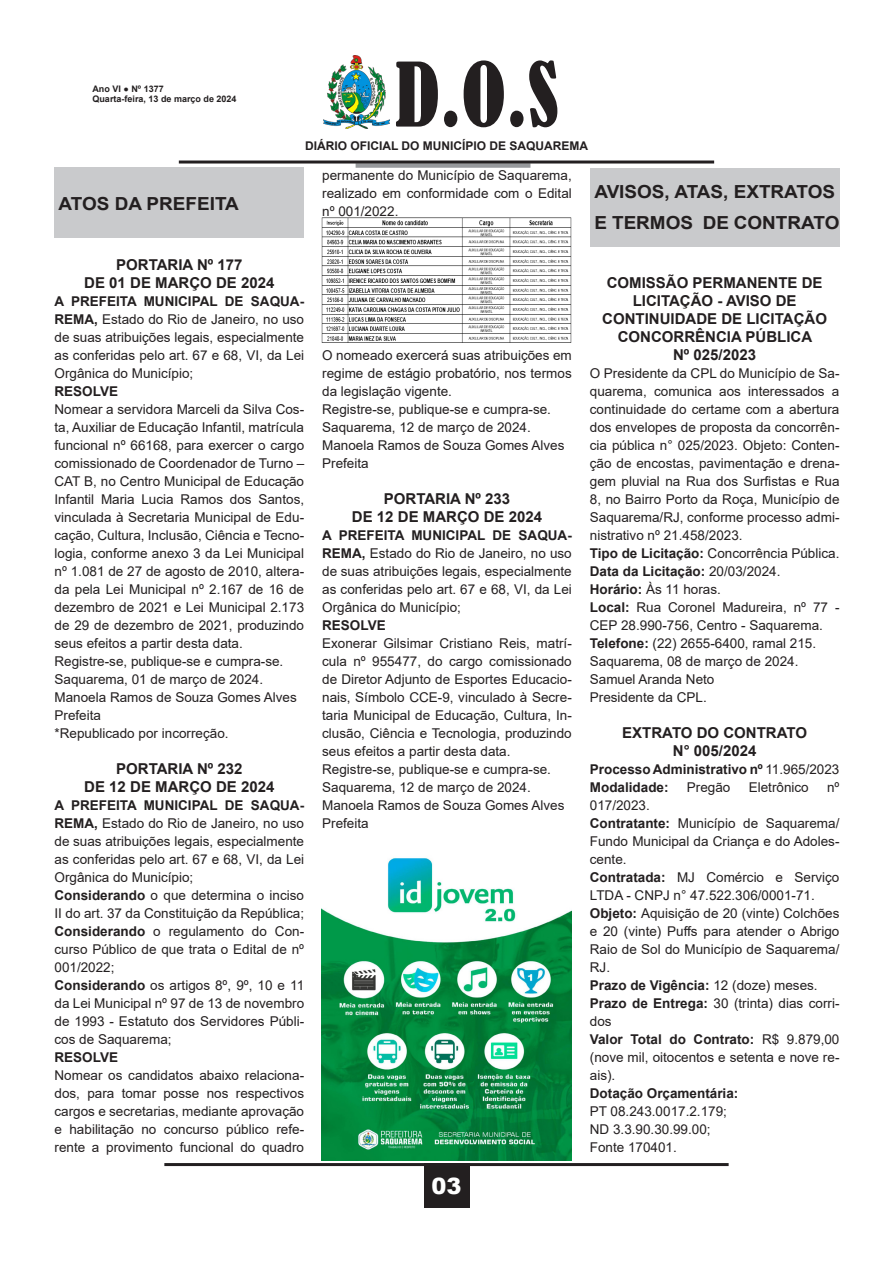
<style>
.page{position:relative;width:893px;height:1263px;background:#fff}
.page>*{position:absolute;margin:0;border:0;box-sizing:border-box;transform-origin:0 0}
.t1{font:condensed 82.5px "Bernard";color:#231f20}
.t2{font:900 22.5px "Arial";color:#fff}
.t3{font:700 18px "Arial";color:#231f20;scale:1.05 1}
.t4{font:700 15px/18px "Arial";color:#231f20;text-align:center}
.t5{font:13.5px/18px "Arial";color:#231f20;text-align:justify}
.t6{font:700 13.5px "Arial";color:#231f20}
.t7{font:700 12px "Arial";color:#231f20}
.t8{font:700 9px/10.8px "Arial";color:#231f20}
.s1{font-weight:700}
.s2{font-weight:400}
</style>
<div class="page">
<hr style="left:164px;top:1163px;width:565px;height:3px;background:#231f20">
<div style="left:424px;top:1163px;width:45px;height:45px;background:#231f20"></div>
<img style="left:324px;top:55px;width:65px;height:73px">
<div style="left:356px;top:163px;width:174px;height:5px;background:#97999c"></div>
<hr style="left:179px;top:161px;width:535px;height:3px;background:#231f20">
<div style="left:54px;top:168px;width:250px;height:70px;background:#c9cacc"></div>
<div style="left:590px;top:168px;width:249px;height:78px;background:#c9cacc"></div>
<img style="left:322px;top:218px;width:249px;height:125px">
<img style="left:322px;top:858px;width:249px;height:302px">
<p class="t8" style="left:92px;top:83px;width:146px">Ano VI ● Nº 1377<br>Quarta-feira, 13 de março de 2024</p>
<p class="t3" style="left:59px;top:190px;width:173px">ATOS DA PREFEITA</p>
<h1 class="t1" style="left:395px;top:47px;width:165px">D.O.S</h1>
<p class="t7" style="left:305px;top:137px;width:285px">DIÁRIO OFICIAL DO MUNICÍPIO DE SAQUAREMA</p>
<p class="t5" style="left:322px;top:166px;width:251px">permanente do Município de Saquarema, realizado em conformidade com o Edital nº 001/2022.</p>
<p class="t3" style="left:594px;top:179px;width:231px">AVISOS, ATAS, EXTRATOS</p>
<p class="t3" style="left:595px;top:210px;width:235px">E TERMOS DE CONTRATO</p>
<p class="t4" style="left:116px;top:256px;width:128px">PORTARIA Nº 177</p>
<p class="t4" style="left:84px;top:274px;width:192px">DE 01 DE MARÇO DE 2024</p>
<p class="t5" style="left:55px;top:292px;width:251px"><span class="s1">A PREFEITA MUNICIPAL DE SAQUA-REMA,</span> Estado do Rio de Janeiro, no uso de suas atribuições legais, especialmente as conferidas pelo art. 67 e 68, VI, da Lei Orgânica do Município;</p>
<p class="t6" style="left:55px;top:382px;width:65px">RESOLVE</p>
<p class="t5" style="left:55px;top:400px;width:251px">Nomear a servidora Marceli da Silva Cos&shy;ta, Auxiliar de Educação Infantil, matrícula funcional nº 66168, para exercer o cargo comissionado de Coordenador de Turno – CAT B, no Centro Municipal de Educação Infantil Maria Lucia Ramos dos Santos, vinculada à Secretaria Municipal de Edu&shy;cação, Cultura, Inclusão, Ciência e Tecno&shy;logia, conforme anexo 3 da Lei Municipal nº 1.081 de 27 de agosto de 2010, altera&shy;da pela Lei Municipal nº 2.167 de 16 de dezembro de 2021 e Lei Municipal 2.173 de 29 de dezembro de 2021, produzindo seus efeitos a partir desta data.</p>
<p class="t5" style="left:55px;top:652px;width:230px">Registre-se, publique-se e cumpra-se.</p>
<p class="t5" style="left:55px;top:670px;width:210px">Saquarema, 01 de março de 2024.</p>
<p class="t5" style="left:55px;top:688px;width:244px">Manoela Ramos de Souza Gomes Alves</p>
<p class="t5" style="left:55px;top:706px;width:48px">Prefeita</p>
<p class="t5" style="left:55px;top:724px;width:176px">*Republicado por incorreção.</p>
<p class="t4" style="left:116px;top:760px;width:128px">PORTARIA Nº 232</p>
<p class="t4" style="left:84px;top:778px;width:192px">DE 12 DE MARÇO DE 2024</p>
<p class="t5" style="left:55px;top:796px;width:251px"><span class="s1">A PREFEITA MUNICIPAL DE SAQUA-REMA,</span> Estado do Rio de Janeiro, no uso de suas atribuições legais, especialmente as conferidas pelo art. 67 e 68, VI, da Lei Orgânica do Município;</p>
<p class="t5" style="left:55px;top:886px;width:251px"><span class="s1">Considerando</span> o que determina o inciso<br>II do art. 37 da Constituição da República;</p>
<p class="t5" style="left:55px;top:922px;width:251px"><span class="s1">Considerando</span> o regulamento do Con&shy;curso Público de que trata o Edital de nº 001/2022;</p>
<p class="t5" style="left:55px;top:976px;width:251px"><span class="s1">Considerando</span> os artigos 8º, 9º, 10 e 11 da Lei Municipal nº 97 de 13 de novembro de 1993 - Estatuto dos Servidores Públi&shy;cos de Saquarema;</p>
<p class="t6" style="left:55px;top:1048px;width:65px">RESOLVE</p>
<p class="t5" style="left:55px;top:1066px;width:251px">Nomear os candidatos abaixo relaciona&shy;dos, para tomar posse nos respectivos cargos e secretarias, mediante aprovação e habilitação no concurso público refe&shy;rente a provimento funcional do quadro</p>
<p class="t5" style="left:322px;top:346px;width:251px">O nomeado exercerá suas atribuições em regime de estágio probatório, nos termos da legislação vigente.</p>
<p class="t5" style="left:322px;top:400px;width:230px">Registre-se, publique-se e cumpra-se.</p>
<p class="t5" style="left:322px;top:418px;width:210px">Saquarema, 12 de março de 2024.</p>
<p class="t5" style="left:322px;top:436px;width:244px">Manoela Ramos de Souza Gomes Alves</p>
<p class="t5" style="left:322px;top:454px;width:48px">Prefeita</p>
<p class="t4" style="left:384px;top:490px;width:128px">PORTARIA Nº 233</p>
<p class="t4" style="left:352px;top:508px;width:192px">DE 12 DE MARÇO DE 2024</p>
<p class="t5" style="left:322px;top:526px;width:251px"><span class="s1">A PREFEITA MUNICIPAL DE SAQUA-REMA,</span> Estado do Rio de Janeiro, no uso de suas atribuições legais, especialmente as conferidas pelo art. 67 e 68, VI, da Lei Orgânica do Município;</p>
<p class="t6" style="left:322px;top:616px;width:65px">RESOLVE</p>
<p class="t5" style="left:322px;top:634px;width:251px">Exonerar Gilsimar Cristiano Reis, matrí&shy;cula nº 955477, do cargo comissionado de Diretor Adjunto de Esportes Educacio&shy;nais, Símbolo CCE-9, vinculado à Secre&shy;taria Municipal de Educação, Cultura, In&shy;clusão, Ciência e Tecnologia, produzindo seus efeitos a partir desta data.</p>
<p class="t5" style="left:322px;top:760px;width:230px">Registre-se, publique-se e cumpra-se.</p>
<p class="t5" style="left:322px;top:778px;width:210px">Saquarema, 12 de março de 2024.</p>
<p class="t5" style="left:322px;top:796px;width:244px">Manoela Ramos de Souza Gomes Alves</p>
<p class="t5" style="left:322px;top:814px;width:48px">Prefeita</p>
<h2 class="t2" style="left:431px;top:1170px;width:32px">03</h2>
<p class="t4" style="left:607px;top:274px;width:217px">COMISSÃO PERMANENTE DE<br>LICITAÇÃO - AVISO DE</p>
<p class="t4" style="left:602px;top:310px;width:226px">CONTINUIDADE DE LICITAÇÃO<br>CONCORRÊNCIA PÚBLICA</p>
<p class="t4" style="left:673px;top:346px;width:85px">Nº 025/2023</p>
<p class="t5" style="left:590px;top:364px;width:251px">O Presidente da CPL do Município de Sa&shy;quarema, comunica aos interessados a continuidade do certame com a abertura dos envelopes de proposta da concorrên&shy;cia pública n° 025/2023. Objeto: Conten&shy;ção de encostas, pavimentação e drena&shy;gem pluvial na Rua dos Surfistas e Rua 8, no Bairro Porto da Roça, Município de Saquarema/RJ, conforme processo admi&shy;nistrativo nº 21.458/2023.</p>
<p class="t5" style="left:590px;top:544px;width:251px"><span class="s1">Tipo de Licitação:</span> Concorrência Pública.</p>
<p class="t6" style="left:590px;top:562px;width:192px">Data da Licitação: <span class="s2">20/03/2024.</span></p>
<p class="t5" style="left:590px;top:580px;width:133px"><span class="s1">Horário:</span> Às 11 horas.</p>
<p class="t5" style="left:590px;top:598px;width:251px"><span class="s1">Local:</span> Rua Coronel Madureira, nº 77 -<br>CEP 28.990-756, Centro - Saquarema.</p>
<p class="t5" style="left:590px;top:634px;width:228px"><span class="s1">Telefone:</span> (22) 2655-6400, ramal 215.</p>
<p class="t5" style="left:590px;top:652px;width:210px">Saquarema, 08 de março de 2024.</p>
<p class="t5" style="left:590px;top:670px;width:126px">Samuel Aranda Neto</p>
<p class="t5" style="left:590px;top:688px;width:119px">Presidente da CPL.</p>
<p class="t4" style="left:622px;top:724px;width:186px">EXTRATO DO CONTRATO</p>
<p class="t4" style="left:673px;top:742px;width:85px">N° 005/2024</p>
<p class="t6" style="left:590px;top:760px;width:251px">Processo Administrativo nº <span class="s2">11.965/2023</span></p>
<p class="t6" style="left:590px;top:778px;width:80px">Modalidade:</p>
<p class="t5" style="left:687px;top:778px;width:45px">Pregão</p>
<p class="t5" style="left:749px;top:778px;width:62px">Eletrônico</p>
<p class="t5" style="left:827px;top:778px;width:14px">nº</p>
<p class="t5" style="left:590px;top:796px;width:62px">017/2023.</p>
<p class="t5" style="left:590px;top:814px;width:251px"><span class="s1">Contratante:</span> Município de Saquarema/ Fundo Municipal da Criança e do Adoles&shy;cente.</p>
<p class="t5" style="left:590px;top:868px;width:251px"><span class="s1">Contratada:</span> MJ Comércio e Serviço<br>LTDA - CNPJ n° 47.522.306/0001-71.</p>
<p class="t5" style="left:590px;top:904px;width:251px"><span class="s1">Objeto:</span> Aquisição de 20 (vinte) Colchões e 20 (vinte) Puffs para atender o Abrigo Raio de Sol do Município de Saquarema/ RJ.</p>
<p class="t6" style="left:590px;top:976px;width:229px">Prazo de Vigência: <span class="s2">12 (doze) meses.</span></p>
<p class="t5" style="left:590px;top:994px;width:251px"><span class="s1">Prazo de Entrega:</span> 30 (trinta) dias corri&shy;dos</p>
<p class="t5" style="left:590px;top:1030px;width:251px"><span class="s1">Valor Total do Contrato:</span> R$ 9.879,00 (nove mil, oitocentos e setenta e nove re&shy;ais).</p>
<p class="t6" style="left:590px;top:1084px;width:150px">Dotação Orçamentária:</p>
<p class="t5" style="left:590px;top:1102px;width:139px">PT 08.243.0017.2.179;</p>
<p class="t5" style="left:590px;top:1120px;width:122px">ND 3.3.90.30.99.00;</p>
<p class="t5" style="left:590px;top:1138px;width:89px">Fonte 170401.</p>
</div>
